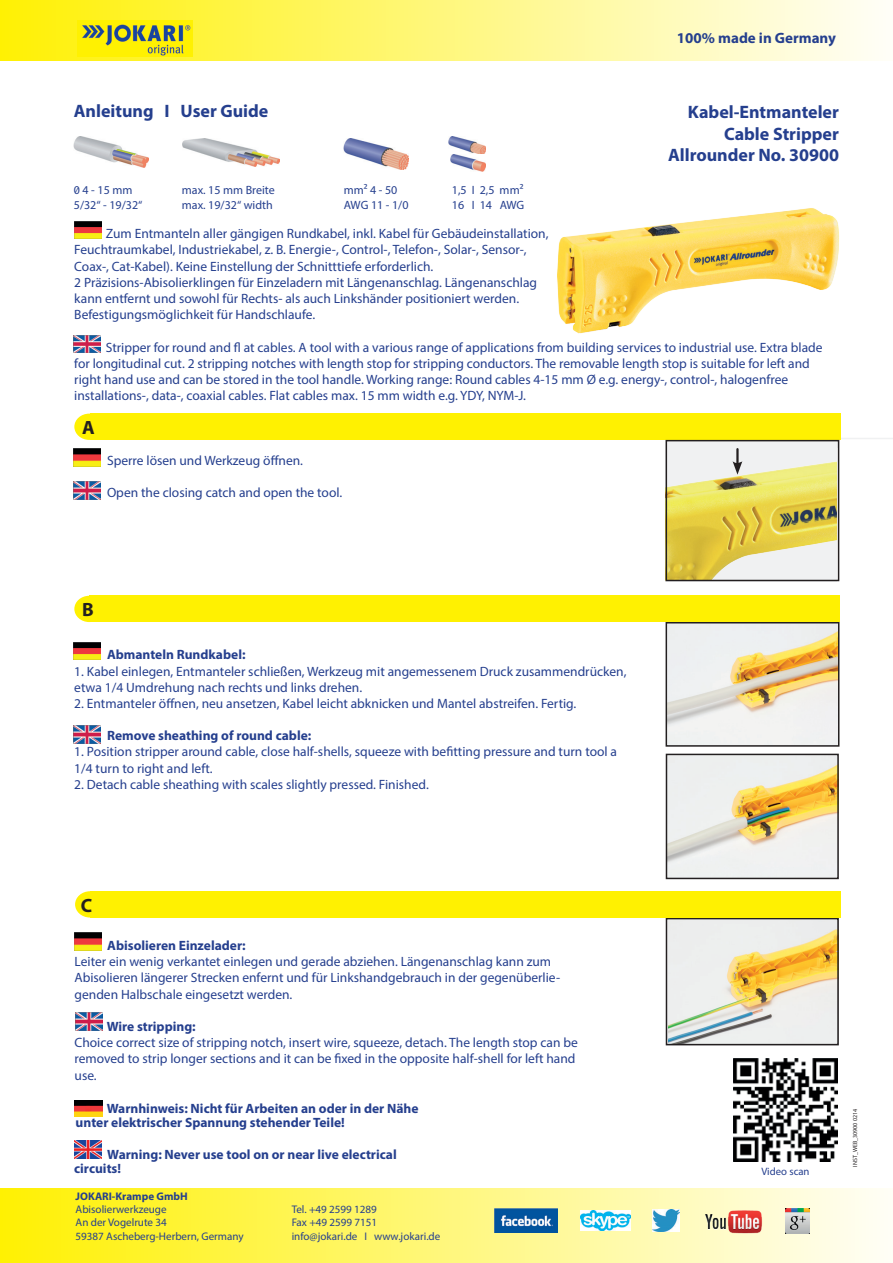
<style>
.page{position:relative;width:893px;height:1263px;background:#fff}
.page>*{position:absolute;margin:0;border:0;box-sizing:border-box;transform-origin:0 0}
.t1{font:700 19.2px "Myriad Pro";color:#231f20}
.t2{font:700 18px/21.6px "Myriad Pro";color:#253f8e;text-align:right}
.t3{font:700 15px "Myriad Pro";color:#253f8e}
.t4{font:13.5px/16.2px "Myriad Pro";color:#253f8e}
.t5{font:700 13.5px/13.5px "Myriad Pro";color:#253f8e}
.t6{font:12px "Myriad Pro";color:#253f8e}
.t7{font:11.1px "Myriad Pro";color:#253f8e}
.t8{font:700 11.1px "Myriad Pro";color:#253f8e}
.t9{font:10.8px "Myriad Pro";color:#253f8e}
.t10{font:6px "Myriad Pro";color:#231f20}
</style>
<div class="page">
<div style="left:0;top:0;width:893px;height:60px;background:linear-gradient(to right,#fff102,#fffef8)"></div>
<img style="left:78px;top:21px;width:115px;height:36px">
<img style="left:74px;top:449px;width:26px;height:17px">
<img style="left:449px;top:137px;width:37px;height:35px">
<img style="left:74px;top:137px;width:75px;height:31px">
<img style="left:74px;top:482px;width:27px;height:17px">
<img style="left:557px;top:208px;width:282px;height:126px">
<img style="left:75px;top:222px;width:26px;height:17px">
<img style="left:74px;top:335px;width:27px;height:17px">
<div style="left:90px;top:414px;width:750px;height:26px;background:#fff101"></div>
<div style="left:74px;top:414px;width:30px;height:26px;background:#fff101;border-radius:50%"></div>
<div style="left:89px;top:596px;width:751px;height:26px;background:#fff101"></div>
<div style="left:74px;top:596px;width:30px;height:26px;background:#fff101;border-radius:50%"></div>
<img style="left:74px;top:642px;width:26px;height:18px">
<img style="left:74px;top:726px;width:27px;height:17px">
<img style="left:669px;top:625px;width:167px;height:119px">
<div style="left:666px;top:622px;width:173px;height:125px;border:2px solid #231f20"></div>
<img style="left:669px;top:757px;width:167px;height:119px">
<div style="left:666px;top:754px;width:173px;height:125px;border:2px solid #231f20"></div>
<img style="left:669px;top:921px;width:167px;height:121px">
<div style="left:666px;top:918px;width:173px;height:127px;border:2px solid #231f20"></div>
<img style="left:75px;top:933px;width:26px;height:17px">
<div style="left:91px;top:891px;width:750px;height:26px;background:#fff101"></div>
<div style="left:75px;top:891px;width:30px;height:26px;background:#fff101;border-radius:50%"></div>
<img style="left:75px;top:1013px;width:27px;height:17px">
<img style="left:75px;top:1100px;width:27px;height:16px">
<img style="left:75px;top:1140px;width:27px;height:18px">
<div style="left:0;top:1188px;width:893px;height:75px;background:linear-gradient(to right,#fef002,#fdfdf7)"></div>
<img style="left:581px;top:1210px;width:49px;height:21px">
<img style="left:494px;top:1209px;width:64px;height:23px">
<img style="left:705px;top:1210px;width:57px;height:24px">
<img style="left:653px;top:1210px;width:27px;height:21px">
<img style="left:785px;top:1208px;width:25px;height:25px">
<svg style="left:665px;top:438px;width:228px;height:144px"></svg>
<img style="left:183px;top:139px;width:96px;height:27px">
<img style="left:344px;top:139px;width:64px;height:30px">
<img style="left:733px;top:1058px;width:104px;height:104px">
<h2 class="t2" style="left:74px;top:100px;width:196px">Anleitung I User Guide</h2>
<p class="t6" style="left:74px;top:183px;width:60px">0 4 - 15 mm</p>
<p class="t6" style="left:182px;top:183px;width:94px">max. 15 mm Breite</p>
<p class="t6" style="left:344px;top:183px;width:55px">mm2 4 - 50</p>
<p class="t6" style="left:452px;top:183px;width:73px">1,5 I 2,5 mm2</p>
<p class="t6" style="left:74px;top:197px;width:70px">5/32“ - 19/32“</p>
<p class="t6" style="left:182px;top:197px;width:92px">max. 19/32“ width</p>
<p class="t6" style="left:344px;top:197px;width:66px">AWG 11 - 1/0</p>
<p class="t6" style="left:452px;top:197px;width:74px">16 I 14 AWG</p>
<p class="t3" style="left:677px;top:28px;width:160px">100% made in Germany</p>
<h2 class="t2" style="left:668px;top:101px;width:172px">Kabel-Entmanteler<br>Cable Stripper<br>Allrounder No. 30900</h2>
<p class="t4" style="left:74px;top:225px;width:476px;text-indent:31px">Zum Entmanteln aller gängigen Rundkabel, inkl. Kabel für Gebäudeinstallation, Feuchtraumkabel, Industriekabel, z. B. Energie-, Control-, Telefon-, Solar-, Sensor-, Coax-, Cat-Kabel). Keine Einstellung der Schnitttiefe erforderlich.<br>2 Präzisions-Abisolierklingen für Einzeladern mit Längenanschlag. Längenanschlag kann entfernt und sowohl für Rechts- als auch Linkshänder positioniert werden.<br>Befestigungsmöglichkeit für Handschlaufe.</p>
<p class="t4" style="left:74px;top:339px;width:750px;text-indent:31px">Stripper for round and fl at cables. A tool with a various range of applications from building services to industrial use. Extra blade for longitudinal cut. 2 stripping notches with length stop for stripping conductors. The removable length stop is suitable for left and right hand use and can be stored in the tool handle. Working range: Round cables 4-15 mm Ø e.g. energy-, control-, halogenfree installations-, data-, coaxial cables. Flat cables max. 15 mm width e.g. YDY, NYM-J.</p>
<h1 class="t1" style="left:82px;top:415px;width:14px">A</h1>
<p class="t4" style="left:107px;top:452px;width:198px">Sperre lösen und Werkzeug öffnen.</p>
<p class="t4" style="left:107px;top:484px;width:237px">Open the closing catch and open the tool.</p>
<h1 class="t1" style="left:82px;top:597px;width:13px">B</h1>
<p class="t5" style="left:107px;top:647px;width:140px">Abmanteln Rundkabel:</p>
<p class="t4" style="left:74px;top:663px;width:554px">1. Kabel einlegen, Entmanteler schließen, Werkzeug mit angemessenem Druck zusammendrücken, etwa 1/4 Umdrehung nach rechts und links drehen.</p>
<p class="t4" style="left:74px;top:695px;width:504px">2. Entmanteler öffnen, neu ansetzen, Kabel leicht abknicken und Mantel abstreifen. Fertig.</p>
<p class="t5" style="left:107px;top:728px;width:206px">Remove sheathing of round cable:</p>
<p class="t4" style="left:74px;top:744px;width:544px">1. Position stripper around cable, close half-shells, squeeze with befitting pressure and turn tool a<br>1/4 turn to right and left.</p>
<p class="t4" style="left:74px;top:776px;width:356px">2. Detach cable sheathing with scales slightly pressed. Finished.</p>
<h1 class="t1" style="left:81px;top:893px;width:13px">C</h1>
<p class="t5" style="left:107px;top:938px;width:140px">Abisolieren Einzelader:</p>
<p class="t4" style="left:75px;top:953px;width:487px">Leiter ein wenig verkantet einlegen und gerade abziehen. Längenanschlag kann zum<br>Abisolieren längerer Strecken enfernt und für Linkshandgebrauch in der gegenüberlie&shy;genden Halbschale eingesetzt werden.</p>
<p class="t5" style="left:107px;top:1019px;width:91px">Wire stripping:</p>
<p class="t4" style="left:75px;top:1034px;width:505px">Choice correct size of stripping notch, insert wire, squeeze, detach. The length stop can be removed to strip longer sections and it can be fixed in the opposite half-shell for left hand use.</p>
<p class="t5" style="left:76px;top:1101px;width:344px;text-indent:31px">Warnhinweis: Nicht für Arbeiten an oder in der Nähe unter elektrischer Spannung stehender Teile!</p>
<p class="t5" style="left:74px;top:1148px;width:324px;text-indent:33px">Warning: Never use tool on or near live electrical circuits!</p>
<p class="t8" style="left:76px;top:1189px;width:114px">JOKARI-Krampe GmbH</p>
<p class="t7" style="left:76px;top:1202px;width:93px">Abisolierwerkzeuge</p>
<p class="t7" style="left:292px;top:1202px;width:87px">Tel. +49 2599 1289</p>
<p class="t7" style="left:76px;top:1216px;width:93px">An der Vogelrute 34</p>
<p class="t7" style="left:292px;top:1216px;width:87px">Fax +49 2599 7151</p>
<p class="t7" style="left:76px;top:1229px;width:170px">59387 Ascheberg-Herbern, Germany</p>
<p class="t7" style="left:292px;top:1229px;width:150px">info@jokari.de I www.jokari.de</p>
<p class="t9" style="left:761px;top:1164px;width:50px">Video scan</p>
<p class="t10" style="left:851px;top:1167px;width:59px;rotate:-90deg">INST_WEB_30900 0214</p>
</div>
